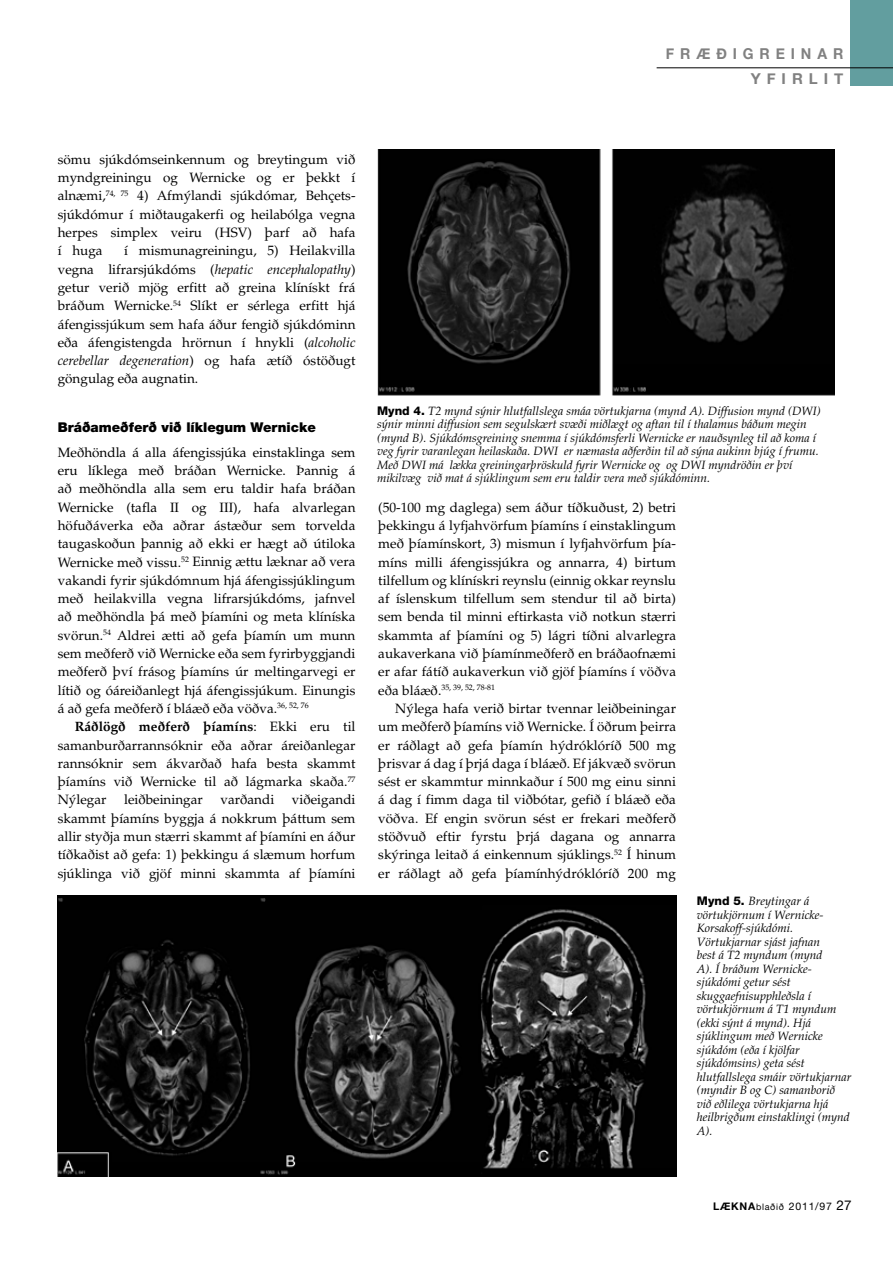
<style>
.page{position:relative;width:893px;height:1263px;background:#fff}
.page>*{position:absolute;margin:0;border:0;box-sizing:border-box;transform-origin:0 0}
.t1{font:700 15px/25.5px "Helvetica Neue";letter-spacing:.41em;color:#818181;text-align:right;scale:.95 1}
.t2{font:13.5px/18.3px "Palatino";color:#000;text-align:justify}
.t3{font:900 13.5px "Helvetica Neue";color:#000}
.t4{font:italic 12px/13.5px "Palatino";color:#000}
.t5{font:10.5px "Helvetica Neue";letter-spacing:.075em;color:#000}
.t6{font:7.8px "Palatino";color:#000}
.s1{font-style:italic}
.s2{font-weight:700}
.s3{font-family:"Helvetica Neue";font-weight:800;font-style:normal}
.s4{font-size:13.5px}
.s5{font-size:9px}
</style>
<div class="page">
<img style="left:377px;top:149px;width:458px;height:246px">
<img style="left:58px;top:896px;width:618px;height:280px">
<div style="left:850px;top:0;width:43px;height:85px;background:#629e9f"></div>
<hr style="left:657px;top:67px;width:236px;height:1px;background:#000">
<p class="t1" style="left:666px;top:40px;width:188px">FRÆÐI GREI NAR<br>YFI RLI T</p>
<p class="t2" style="left:58px;top:150px;width:299px">sömu sjúkdómseinkennum og breytingum við myndgreiningu og Wernicke og er þekkt í alnæmi,<sup>74,</sup> <sup>75</sup> 4) Afmýlandi sjúkdómar, Behçets&shy;sjúkdómur í miðtaugakerfi og heilabólga vegna herpes simplex veiru (HSV) þarf að hafa í huga</p>
<p class="t2" style="left:58px;top:242px;width:299px;text-indent:66px">í mismunagreiningu, 5) Heilakvilla vegna lifrarsjúkdóms (<span class="s1">hepatic encephalopathy</span>) getur verið mjög erfitt að greina klínískt frá bráðum Wernicke.<sup>54</sup> Slíkt er sérlega erfitt hjá áfengissjúkum sem hafa áður fengið sjúkdóminn eða áfengistengda hrörnun í hnykli (<span class="s1">alcoholic cerebellar degeneration</span>) og hafa ætíð óstöðugt göngulag eða augnatin.</p>
<p class="t3" style="left:58px;top:419px;width:260px">Bráðameðferð við líklegum Wernicke</p>
<p class="t2" style="left:58px;top:443px;width:299px">Meðhöndla á alla áfengissjúka einstaklinga sem eru líklega með bráðan Wernicke. Þannig á að meðhöndla alla sem eru taldir hafa bráðan Wernicke (tafla II og III), hafa alvarlegan höfuðáverka eða aðrar ástæður sem torvelda taugaskoðun þannig að ekki er hægt að útiloka Wernicke með vissu.<sup>52</sup> Einnig ættu læknar að vera vakandi fyrir sjúkdómnum hjá áfengissjúklingum með heilakvilla vegna lifrarsjúkdóms, jafnvel að meðhöndla þá með þíamíni og meta klíníska svörun.<sup>54</sup> Aldrei ætti að gefa þíamín um munn sem meðferð við Wernicke eða sem fyrirbyggjandi meðferð því frásog þíamíns úr meltingarvegi er lítið og óáreiðanlegt hjá áfengissjúkum. Einungis á að gefa meðferð í bláæð eða vöðva.<sup>36,</sup> <sup>52,</sup> <sup>76</sup></p>
<p class="t2" style="left:58px;top:718px;width:299px;text-indent:17px"><span class="s2">Ráðlögð meðferð þíamíns</span>: Ekki eru til samanburðarrannsóknir eða aðrar áreiðanlegar rannsóknir sem ákvarðað hafa besta skammt þíamíns við Wernicke til að lágmarka skaða.<sup>77<br></sup>Nýlegar</p>
<p class="t2" style="left:58px;top:791px;width:299px;text-indent:234px">viðeigandi skammt þíamíns byggja á nokkrum þáttum sem allir styðja mun stærri skammt af þíamíni en áður tíðkaðist að gefa: 1) þekkingu á slæmum horfum sjúklinga við gjöf minni skammta af þíamíni</p>
<p class="t2" style="left:124px;top:791px;width:80px">leiðbeiningar</p>
<p class="t2" style="left:220px;top:791px;width:55px">varðandi</p>
<p class="t4" style="left:377px;top:404px;width:445px"><span class="s3">Mynd 4.</span> T2 mynd sýnir hlutfallslega smáa vörtukjarna (mynd A). Diffusion mynd (DWI) sýnir minni diffusion sem segulskært svæði miðlægt og aftan til í thalamus báðum megin (mynd B). Sjúkdómsgreining snemma í sjúkdómsferli Wernicke er nauðsynleg til að koma í veg fyrir varanlegan heilaskaða. DWI er næmasta aðferðin til að sýna aukinn bjúg í frumu.<br>Með DWI má lækka greiningarþröskuld fyrir Wernicke og og DWI myndröðin er því mikilvæg við mat á sjúklingum sem eru taldir vera með sjúkdóminn.</p>
<p class="t2" style="left:378px;top:498px;width:299px">(50-100 mg daglega) sem áður tíðkuðust, 2) betri þekkingu á lyfjahvörfum þíamíns í einstaklingum með þíamínskort, 3) mismun í lyfjahvörfum þía&shy;míns milli áfengissjúkra og annarra, 4) birtum tilfellum og klínískri reynslu (einnig okkar reynslu af íslenskum tilfellum sem stendur til að birta) sem benda til minni eftirkasta við notkun stærri skammta af þíamíni og 5) lágri tíðni alvarlegra aukaverkana við þíamínmeðferð en bráðaofnæmi er afar fátíð aukaverkun við gjöf þíamíns í vöðva</p>
<p class="t6" style="left:378px;top:683px;width:118px"><span class="s4">eða bláæð.</span>35, 39, 52, 78-81</p>
<p class="t2" style="left:378px;top:699px;width:299px;text-indent:17px">Nýlega hafa verið birtar tvennar leiðbeiningar um meðferð þíamíns við Wernicke. Í öðrum þeirra er ráðlagt að gefa þíamín hýdróklóríð 500 mg þrisvar á dag í þrjá daga í bláæð. Ef jákvæð svörun sést er skammtur minnkaður í 500 mg einu sinni á dag í fimm daga til viðbótar, gefið í bláæð eða vöðva. Ef engin svörun sést er frekari meðferð stöðvuð eftir fyrstu þrjá dagana og annarra skýringa leitað á einkennum sjúklings.<sup>52</sup> Í hinum er ráðlagt að gefa þíamínhýdróklóríð 200 mg</p>
<p class="t4" style="left:697px;top:894px;width:156px"><span class="s3">Mynd 5.</span> Breytingar á vörtukjörnum í Wernicke-<br>Korsakoff-sjúkdómi.<br>Vörtukjarnar sjást jafnan<br>best á T2 myndum (mynd<br>A). Í bráðum Wernicke&shy;sjúkdómi getur sést skuggaefnisupphleðsla í vörtukjörnum á T1 myndum (ekki sýnt á mynd). Hjá sjúklingum með Wernicke sjúkdóm (eða í kjölfar sjúkdómsins) geta sést hlutfallslega smáir vörtukjarnar (myndir B og C) samanborið við eðlilega vörtukjarna hjá heilbrigðum einstaklingi (mynd<br>A).</p>
<p class="t5" style="left:713px;top:1200px;width:140px"><span class="s2">LÆKNA</span><span class="s5">blaðið</span> 2011/97 <span class="s4">27</span></p>
</div>
